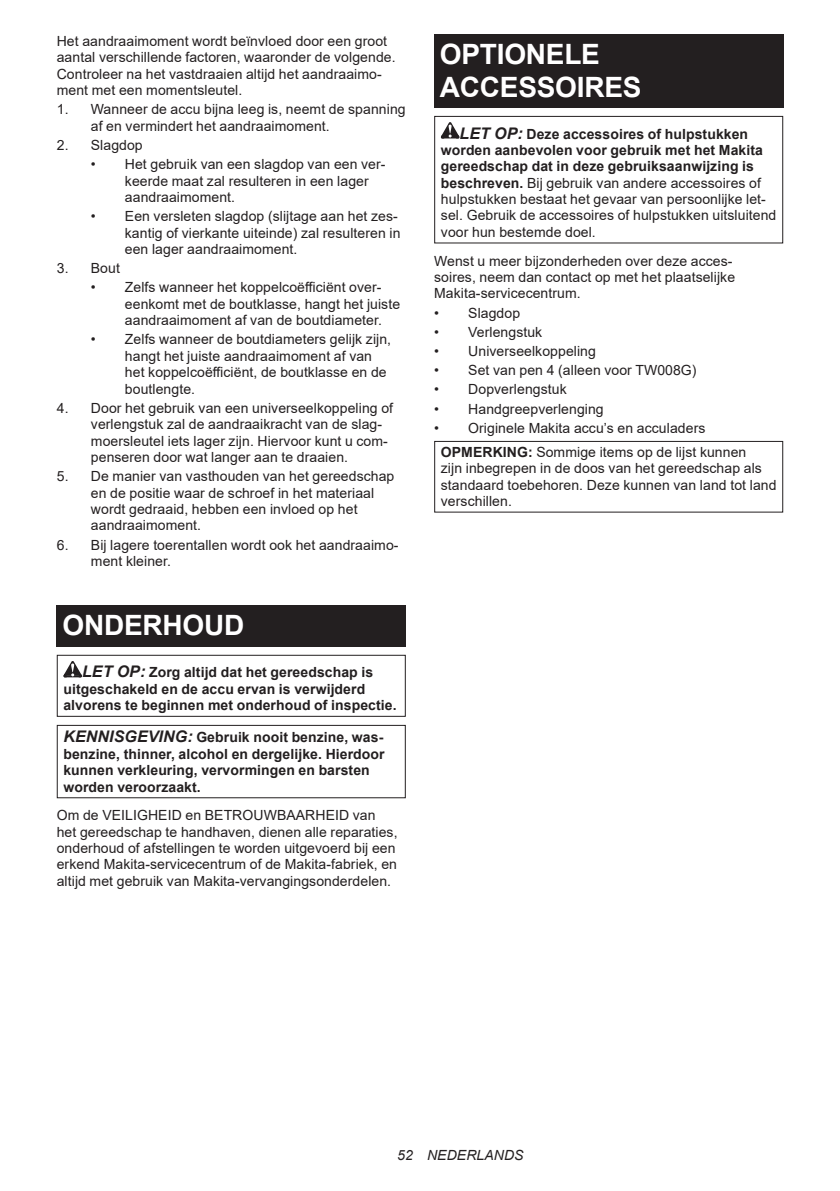
<style>
.page{position:relative;width:840px;height:1191px;background:#fff}
.page>*{position:absolute;margin:0;border:0;box-sizing:border-box;transform-origin:0 0}
.t1{font:700 28px/32.8px "Arial";letter-spacing:-.01em;color:#fff}
.t2{font:14px/16.4px "Arial";letter-spacing:.005em;color:#231f20}
.t3{font:700 14px/16.4px "Arial";letter-spacing:.005em;color:#231f20}
.t4{font:italic 14px "Arial";letter-spacing:.005em;color:#231f20}
.s1{font-style:italic;font-size:16px}
.s2{font-weight:700;font-style:italic;font-size:16px}
.s3{font-weight:700}
</style>
<div class="page">
<div style="left:57px;top:605px;width:348px;height:41px;background:#231f20"></div>
<svg style="left:63px;top:661px;width:19px;height:16px"></svg>
<div style="left:57px;top:655px;width:348px;height:62px;border:1px solid #231f20"></div>
<div style="left:57px;top:725px;width:348px;height:73px;border:1px solid #231f20"></div>
<div style="left:434px;top:34px;width:348px;height:74px;background:#231f20"></div>
<svg style="left:440px;top:122px;width:19px;height:16px"></svg>
<div style="left:434px;top:116px;width:348px;height:127px;border:1px solid #231f20"></div>
<div style="left:434px;top:441px;width:348px;height:71px;border:1px solid #231f20"></div>
<p class="t2" style="left:57px;top:33px;width:340px">Het aandraaimoment wordt beïnvloed door een groot aantal verschillende factoren, waaronder de volgende.<br>Controleer na het vastdraaien altijd het aandraaimo&shy;ment met een momentsleutel.</p>
<p class="t2" style="left:91px;top:101px;width:316px;text-indent:-34px">1. Wanneer de accu bijna leeg is, neemt de spanning af en vermindert het aandraaimoment.</p>
<p class="t2" style="left:57px;top:137px;width:87px">2. Slagdop</p>
<p class="t2" style="left:125px;top:156px;width:262px;text-indent:-34px">• Het gebruik van een slagdop van een ver&shy;keerde maat zal resulteren in een lager aandraaimoment.</p>
<p class="t2" style="left:125px;top:208px;width:277px;text-indent:-34px">• Een versleten slagdop (slijtage aan het zes&shy;kantig of vierkante uiteinde) zal resulteren in een lager aandraaimoment.</p>
<p class="t2" style="left:57px;top:260px;width:65px">3. Bout</p>
<p class="t2" style="left:125px;top:279px;width:276px;text-indent:-34px">• Zelfs wanneer het koppelcoëfficiënt over&shy;eenkomt met de boutklasse, hangt het juiste aandraaimoment af van de boutdiameter.</p>
<p class="t2" style="left:125px;top:331px;width:267px;text-indent:-34px">• Zelfs wanneer de boutdiameters gelijk zijn, hangt het juiste aandraaimoment af van het koppelcoëfficiënt, de boutklasse en de boutlengte.</p>
<p class="t2" style="left:91px;top:399px;width:303px;text-indent:-34px">4. Door het gebruik van een universeelkoppeling of verlengstuk zal de aandraaikracht van de slag&shy;moersleutel iets lager zijn. Hiervoor kunt u com&shy;penseren door wat langer aan te draaien.</p>
<p class="t2" style="left:91px;top:468px;width:305px;text-indent:-34px">5. De manier van vasthouden van het gereedschap en de positie waar de schroef in het materiaal wordt gedraaid, hebben een invloed op het aandraaimoment.</p>
<p class="t2" style="left:91px;top:536px;width:309px;text-indent:-34px">6. Bij lagere toerentallen wordt ook het aandraaimo&shy;ment kleiner.</p>
<h1 class="t1" style="left:62px;top:609px;width:183px">ONDERHOUD</h1>
<p class="t3" style="left:63px;top:664px;width:334px;text-indent:19px"><span class="s1">LET OP:</span> Zorg altijd dat het gereedschap is uitgeschakeld en de accu ervan is verwijderd alvorens te beginnen met onderhoud of inspectie.</p>
<p class="t3" style="left:63px;top:729px;width:322px"><span class="s1">KENNISGEVING:</span> Gebruik nooit benzine, was&shy;benzine, thinner, alcohol en dergelijke. Hierdoor kunnen verkleuring, vervormingen en barsten worden veroorzaakt.</p>
<p class="t2" style="left:57px;top:807px;width:342px">Om de VEILIGHEID en BETROUWBAARHEID van het gereedschap te handhaven, dienen alle reparaties, onderhoud of afstellingen te worden uitgevoerd bij een erkend Makita-servicecentrum of de Makita-fabriek, en altijd met gebruik van Makita-vervangingsonderdelen.</p>
<h1 class="t1" style="left:439px;top:38px;width:203px">OPTIONELE<br>ACCESSOIRES</h1>
<p class="t2" style="left:440px;top:125px;width:337px;text-indent:19px"><span class="s2">LET OP:</span> <span class="s3">Deze accessoires of hulpstukken worden aanbevolen voor gebruik met het Makita gereedschap dat in deze gebruiksaanwijzing is beschreven.</span> Bij gebruik van andere accessoires of hulpstukken bestaat het gevaar van persoonlijke let&shy;sel. Gebruik de accessoires of hulpstukken uitsluitend voor hun bestemde doel.</p>
<p class="t2" style="left:434px;top:252px;width:302px">Wenst u meer bijzonderheden over deze acces&shy;soires, neem dan contact op met het plaatselijke<br>Makita-servicecentrum.</p>
<p class="t2" style="left:434px;top:304px;width:87px">• Slagdop</p>
<p class="t2" style="left:434px;top:323px;width:109px">• Verlengstuk</p>
<p class="t2" style="left:434px;top:343px;width:163px">• Universeelkoppeling</p>
<p class="t2" style="left:434px;top:362px;width:264px">• Set van pen 4 (alleen voor TW008G)</p>
<p class="t2" style="left:434px;top:381px;width:134px">• Dopverlengstuk</p>
<p class="t2" style="left:434px;top:400px;width:171px">• Handgreepverlenging</p>
<p class="t2" style="left:440px;top:416px;width:307px;line-height:23.8px;text-indent:-7px">• Originele Makita accu’s en acculaders<br><span class="s3">OPMERKING:</span> Sommige items op de lijst kunnen</p>
<p class="t2" style="left:440px;top:460px;width:337px">zijn inbegrepen in de doos van het gereedschap als standaard toebehoren. Deze kunnen van land tot land verschillen.</p>
<p class="t4" style="left:397px;top:1146px;width:17px">52</p>
<p class="t4" style="left:427px;top:1146px;width:98px">NEDERLANDS</p>
</div>
